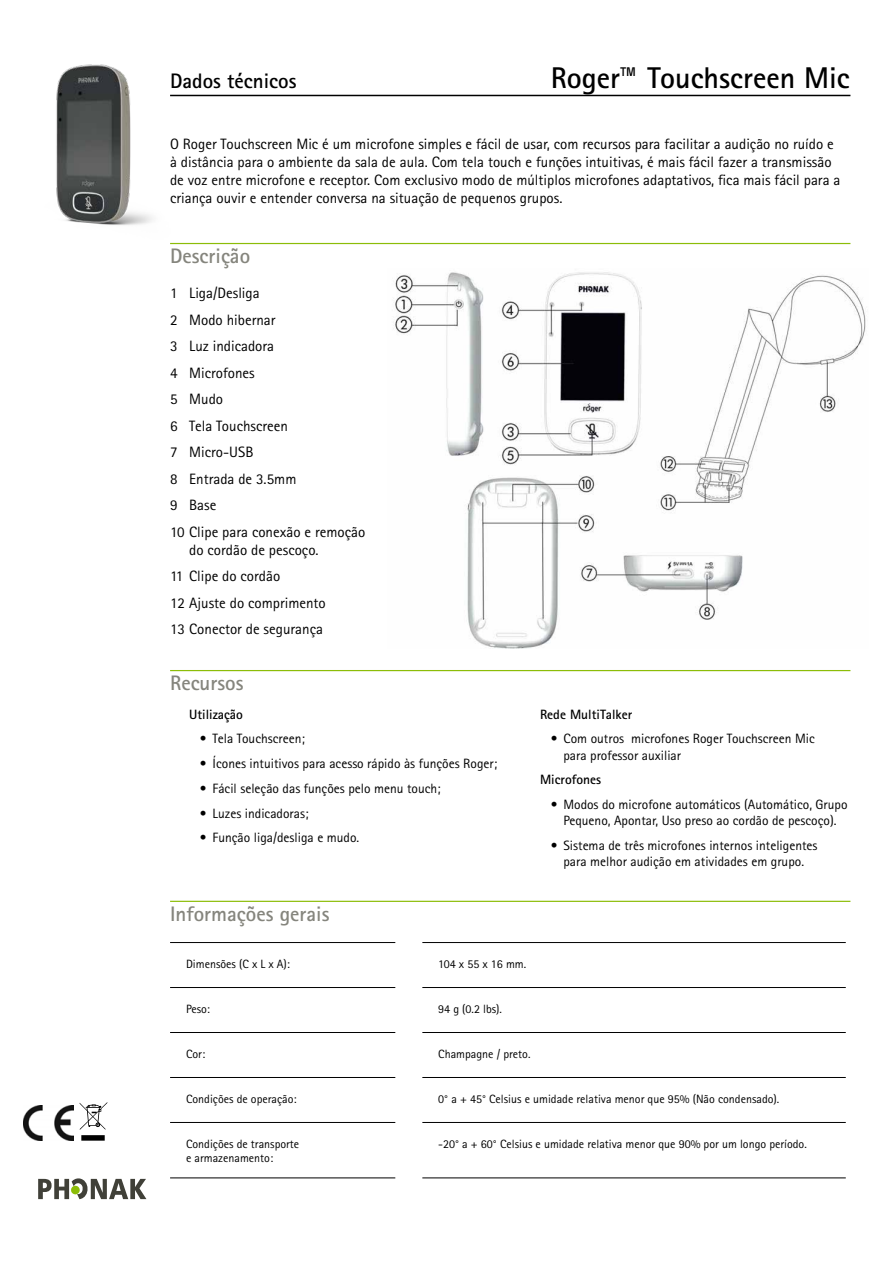
<style>
.page{position:relative;width:893px;height:1263px;background:#fff}
.page>*{position:absolute;margin:0;border:0;box-sizing:border-box;transform-origin:0 0}
.t1{font:700 30px "Rotis Sans Serif";color:#000}
.t2{font:700 21px "Rotis Sans Serif";color:#85857d}
.t3{font:700 21px "Rotis Sans Serif";color:#000}
.t4{font:15px/26.5px "Rotis Sans Serif";color:#000}
.t5{font:13.5px/16.2px "Rotis Sans Serif";color:#000;text-align:center}
.t6{font:700 13.5px "Rotis Sans Serif";color:#000}
.t7{font:12px/14.4px "Rotis Sans Serif";color:#000}
</style>
<div class="page">
<img style="left:56px;top:64px;width:97px;height:161px">
<svg style="left:38px;top:1178px;width:108px;height:21px"></svg>
<svg style="left:80px;top:1102px;width:27px;height:39px"></svg>
<img style="left:24px;top:1105px;width:49px;height:35px">
<img style="left:393px;top:272px;width:473px;height:377px">
<hr style="left:170px;top:95px;width:680px;height:1px;background:#000">
<hr style="left:170px;top:243px;width:680px;height:1px;background:#8cbd08">
<hr style="left:170px;top:670px;width:680px;height:1px;background:#8cbd08">
<hr style="left:170px;top:901px;width:680px;height:1px;background:#8cbd08">
<hr style="left:170px;top:1177px;width:225px;height:1px;background:#000">
<hr style="left:170px;top:987px;width:225px;height:1px;background:#000">
<hr style="left:170px;top:1032px;width:225px;height:1px;background:#000">
<hr style="left:170px;top:1077px;width:225px;height:1px;background:#000">
<hr style="left:170px;top:1122px;width:225px;height:1px;background:#000">
<hr style="left:422px;top:987px;width:424px;height:1px;background:#000">
<hr style="left:422px;top:1032px;width:424px;height:1px;background:#000">
<hr style="left:422px;top:1077px;width:424px;height:1px;background:#000">
<hr style="left:422px;top:1122px;width:424px;height:1px;background:#000">
<hr style="left:422px;top:1177px;width:424px;height:1px;background:#000">
<hr style="left:170px;top:942px;width:225px;height:1px;background:#000">
<hr style="left:422px;top:942px;width:424px;height:1px;background:#000">
<h2 class="t3" style="left:170px;top:67px;width:128px">Dados técnicos</h2>
<h1 class="t1" style="left:551px;top:58px;width:300px">Roger™ Touchscreen Mic</h1>
<p class="t4" style="left:170px;top:135px;width:672px;line-height:18px">O Roger Touchscreen Mic é um microfone simples e fácil de usar, com recursos para facilitar a audição no ruído e à distância para o ambiente da sala de aula. Com tela touch e funções intuitivas, é mais fácil fazer a transmissão de voz entre microfone e receptor. Com exclusivo modo de múltiplos microfones adaptativos, fica mais fácil para a criança ouvir e entender conversa na situação de pequenos grupos.</p>
<h2 class="t2" style="left:170px;top:243px;width:82px">Descrição</h2>
<p class="t4" style="left:170px;top:280px;width:197px">1 Liga/Desliga<br>2 Modo hibernar<br>3 Luz indicadora<br>4 Microfones<br>5 Mudo<br>6 Tela Touchscreen<br>7 Micro-USB<br>8 Entrada de 3.5mm<br>9 Base<br>10 Clipe para conexão e remoção</p>
<p class="t4" style="left:170px;top:536px;width:157px;text-indent:19px">do cordão de pescoço.<br>11 Clipe do cordão<br>12 Ajuste do comprimento<br>13 Conector de segurança</p>
<h2 class="t2" style="left:170px;top:670px;width:75px">Recursos</h2>
<p class="t6" style="left:189px;top:706px;width:55px">Utilização</p>
<p class="t5" style="left:200px;top:731px;width:107px">• Tela Touchscreen;</p>
<p class="t5" style="left:200px;top:755px;width:299px">• Ícones intuitivos para acesso rápido às funções Roger;</p>
<p class="t5" style="left:200px;top:780px;width:242px">• Fácil seleção das funções pelo menu touch;</p>
<p class="t5" style="left:200px;top:805px;width:110px">• Luzes indicadoras;</p>
<p class="t5" style="left:200px;top:829px;width:161px">• Função liga/desliga e mudo.</p>
<p class="t6" style="left:540px;top:706px;width:94px">Rede MultiTalker</p>
<p class="t5" style="left:563px;top:731px;width:253px;text-align:left;text-indent:-13px">• Com outros microfones Roger Touchscreen Mic para professor auxiliar</p>
<p class="t6" style="left:540px;top:771px;width:63px">Microfones</p>
<p class="t5" style="left:551px;top:796px;width:298px">• Modos do microfone automáticos (Automático, Grupo<br>Pequeno, Apontar, Uso preso ao cordão de pescoço).</p>
<p class="t5" style="left:551px;top:837px;width:268px">• Sistema de três microfones internos inteligentes para melhor audição em atividades em grupo.</p>
<h2 class="t2" style="left:170px;top:901px;width:161px">Informações gerais</h2>
<p class="t7" style="left:186px;top:956px;width:105px">Dimensões (C x L x A):</p>
<p class="t7" style="left:438px;top:956px;width:89px">104 x 55 x 16 mm.</p>
<p class="t7" style="left:186px;top:1001px;width:25px">Peso:</p>
<p class="t7" style="left:438px;top:1001px;width:65px">94 g (0.2 lbs).</p>
<p class="t7" style="left:186px;top:1046px;width:21px">Cor:</p>
<p class="t7" style="left:438px;top:1046px;width:94px">Champagne / preto.</p>
<p class="t7" style="left:186px;top:1091px;width:112px">Condições de operação:</p>
<p class="t7" style="left:438px;top:1091px;width:343px">0° a + 45° Celsius e umidade relativa menor que 95% (Não condensado).</p>
<p class="t7" style="left:186px;top:1136px;width:115px">Condições de transporte e armazenamento:</p>
<p class="t7" style="left:438px;top:1136px;width:370px">-20° a + 60° Celsius e umidade relativa menor que 90% por um longo período.</p>
</div>
